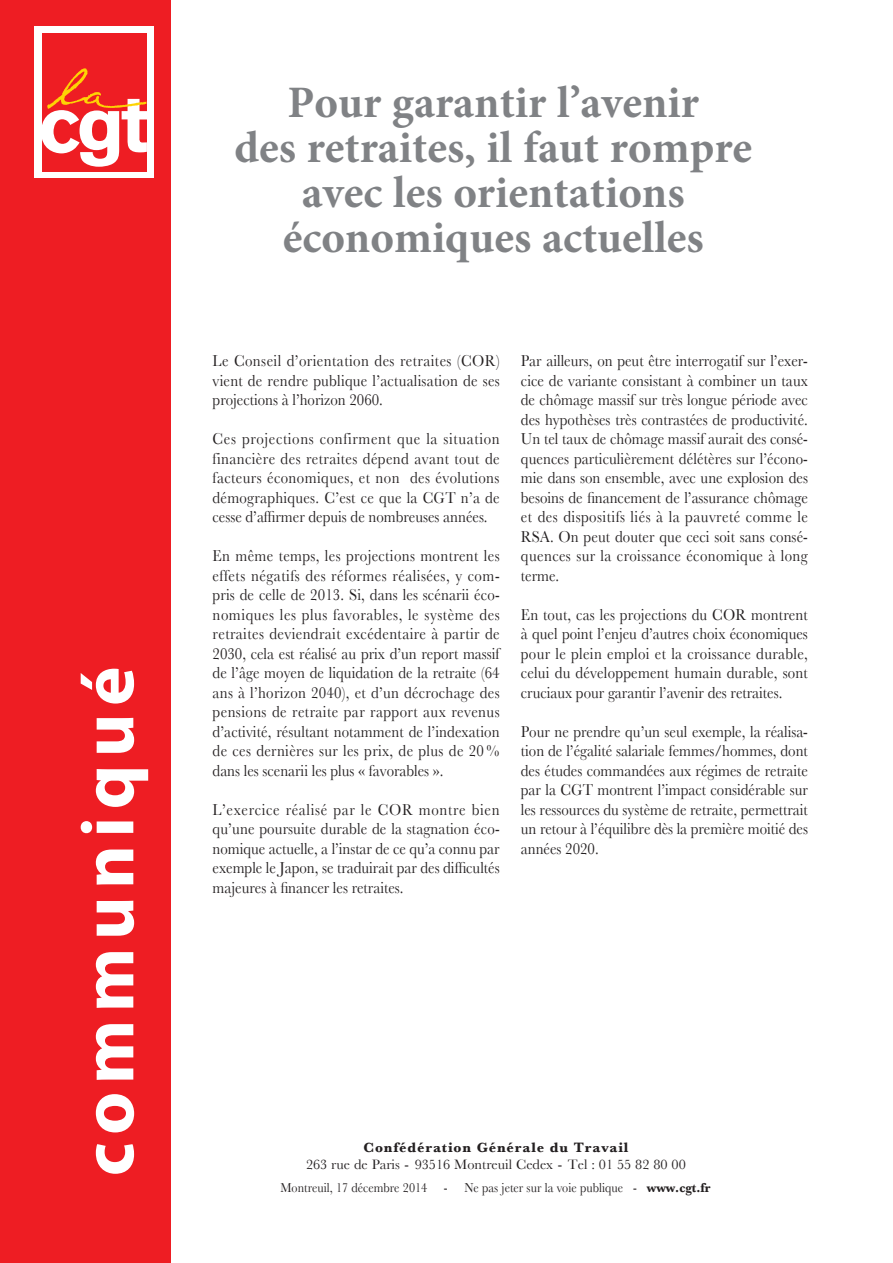
<style>
.page{position:relative;width:893px;height:1263px;background:#fff}
.page>*{position:absolute;margin:0;border:0;box-sizing:border-box;transform-origin:0 0}
.t1{font:700 75px "Myriad Pro";letter-spacing:.1em;color:#fff}
.t2{font:700 45px/45px "Minion Pro";color:#808285;text-align:center}
.texte{font:16.5px/19.5px "Baskerville";color:#231f20;text-align:justify;scale:.9 1}
.t3{font:14.25px "Baskerville";color:#231f20}
.t4{font:700 14.25px "Baskerville";letter-spacing:.06em;color:#231f20}
.t5{font:13.5px "Baskerville";color:#231f20;scale:.9 1}
.s1{font-weight:700}
</style>
<div class="page">
<div style="left:0;top:0;width:170px;height:1263px;background:#ee1d23"></div>
<div style="left:34px;top:26px;width:119px;height:151px;background:#fff"></div>
<div style="left:42px;top:33px;width:104px;height:138px;background:#ee1d23"></div>
<svg style="left:42px;top:68px;width:105px;height:99px"></svg>
<p class="t1" style="left:59px;top:1176px;width:511px;rotate:-90deg">communiqué</p>
<p class="t2" style="left:234px;top:80px;width:519px">Pour garantir l’avenir<br>des retraites, il faut rompre avec les orientations économiques actuelles</p>
<p class="texte" style="left:213px;top:351px;width:320px">Le Conseil d’orientation des retraites (COR) vient de rendre publique l’actualisation de ses projections à l’horizon 2060.</p>
<p class="texte" style="left:213px;top:429px;width:320px">Ces projections confirment que la situation financière des retraites dépend avant tout de facteurs économiques, et non des évolutions démographiques. C’est ce que la CGT n’a de cesse d’affirmer depuis de nombreuses années.</p>
<p class="texte" style="left:213px;top:546px;width:320px">En même temps, les projections montrent les effets négatifs des réformes réalisées, y com&shy;pris de celle de 2013. Si, dans les scénarii éco&shy;nomiques les plus favorables, le système des retraites deviendrait excédentaire à partir de 2030, cela est réalisé au prix d’un report massif de l’âge moyen de liquidation de la retraite (64 ans à l’horizon 2040), et d’un décrochage des pensions de retraite par rapport aux revenus d’activité, résultant notamment de l’indexation de ces dernières sur les prix, de plus de 20 % dans les scenarii les plus « favorables ».</p>
<p class="texte" style="left:213px;top:799px;width:320px">L’exercice réalisé par le COR montre bien qu’une poursuite durable de la stagnation éco&shy;nomique actuelle, a l’instar de ce qu’a connu par exemple le Japon, se traduirait par des difficultés majeures à financer les retraites.</p>
<p class="texte" style="left:521px;top:351px;width:320px">Par ailleurs, on peut être interrogatif sur l’exer&shy;cice de variante consistant à combiner un taux de chômage massif sur très longue période avec des hypothèses très contrastées de productivité.<br>Un tel taux de chômage massif aurait des consé&shy;quences particulièrement délétères sur l’écono&shy;mie dans son ensemble, avec une explosion des besoins de financement de l’assurance chômage et des dispositifs liés à la pauvreté comme le RSA. On peut douter que ceci soit sans consé&shy;quences sur la croissance économique à long terme.</p>
<p class="texte" style="left:521px;top:604px;width:320px">En tout, cas les projections du COR montrent à quel point l’enjeu d’autres choix économiques pour le plein emploi et la croissance durable, celui du développement humain durable, sont cruciaux pour garantir l’avenir des retraites.</p>
<p class="texte" style="left:521px;top:721px;width:320px">Pour ne prendre qu’un seul exemple, la réalisa&shy;tion de l’égalité salariale femmes/hommes, dont des études commandées aux régimes de retraite par la CGT montrent l’impact considérable sur les ressources du système de retraite, permettrait un retour à l’équilibre dès la première moitié des années 2020.</p>
<p class="t4" style="left:363px;top:1139px;width:266px">Confédération Générale du Travail</p>
<p class="t3" style="left:306px;top:1156px;width:381px">263 rue de Paris - 93516 Montreuil Cedex - Tel : 01 55 82 80 00</p>
<p class="t5" style="left:280px;top:1180px;width:479px">Montreuil, 17 décembre 2014 - Ne pas jeter sur la voie publique - <span class="s1">www.cgt.fr</span></p>
</div>
